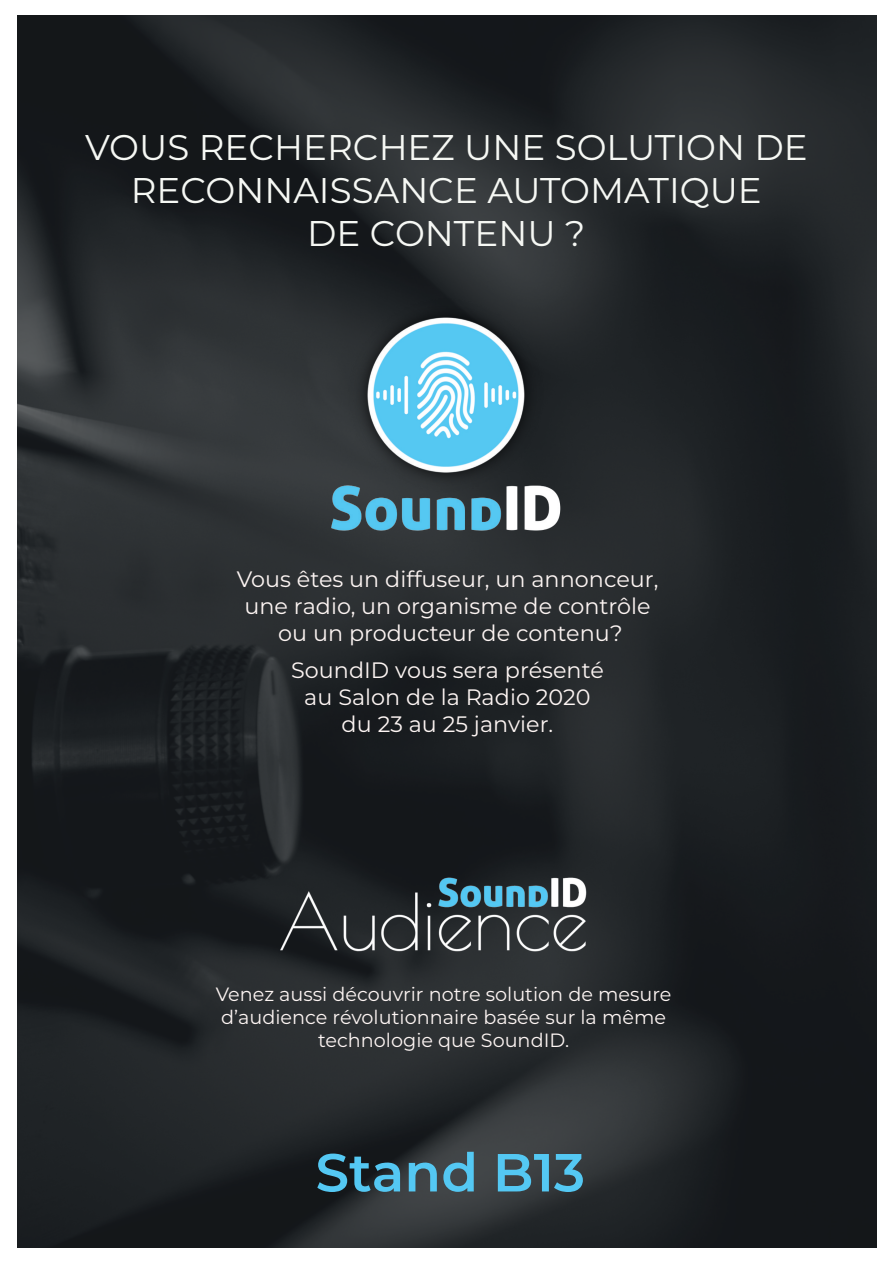
<style>
.page{position:relative;width:893px;height:1263px;background:#fff}
.page>*{position:absolute;margin:0;border:0;box-sizing:border-box;transform-origin:0 0}
.t1{font:600 53.55px "Montserrat";color:#54c8f3}
.t2{font:35.7px/42.8px "Montserrat";color:#f6f8f4;text-align:center}
.t3{font:22.35px/26.7px "Montserrat";color:#fdf5f3;text-align:center}
.t4{font:19.2px/23.1px "Montserrat";color:#fdf5f3;text-align:center}
</style>
<div class="page">
<img style="left:17px;top:16px;width:859px;height:1231px">
<img style="left:278px;top:870px;width:311px;height:95px">
<img style="left:290px;top:294px;width:313px;height:248px">
<h2 class="t2" style="left:85px;top:125px;width:724px">VOUS RECHERCHEZ UNE SOLUTION DE<br>RECONNAISSANCE AUTOMATIQUE<br>DE CONTENU ?</h2>
<p class="t3" style="left:237px;top:565px;width:423px">Vous êtes un diffuseur, un annonceur, une radio, un organisme de contrôle ou un producteur de contenu?</p>
<p class="t3" style="left:291px;top:656px;width:314px">SoundID vous sera présenté au Salon de la Radio 2020 du 23 au 25 janvier.</p>
<p class="t4" style="left:216px;top:982px;width:457px">Venez aussi découvrir notre solution de mesure d’audience révolutionnaire basée sur la même technologie que SoundID.</p>
<h1 class="t1" style="left:315px;top:1134px;width:271px">Stand B13</h1>
</div>
